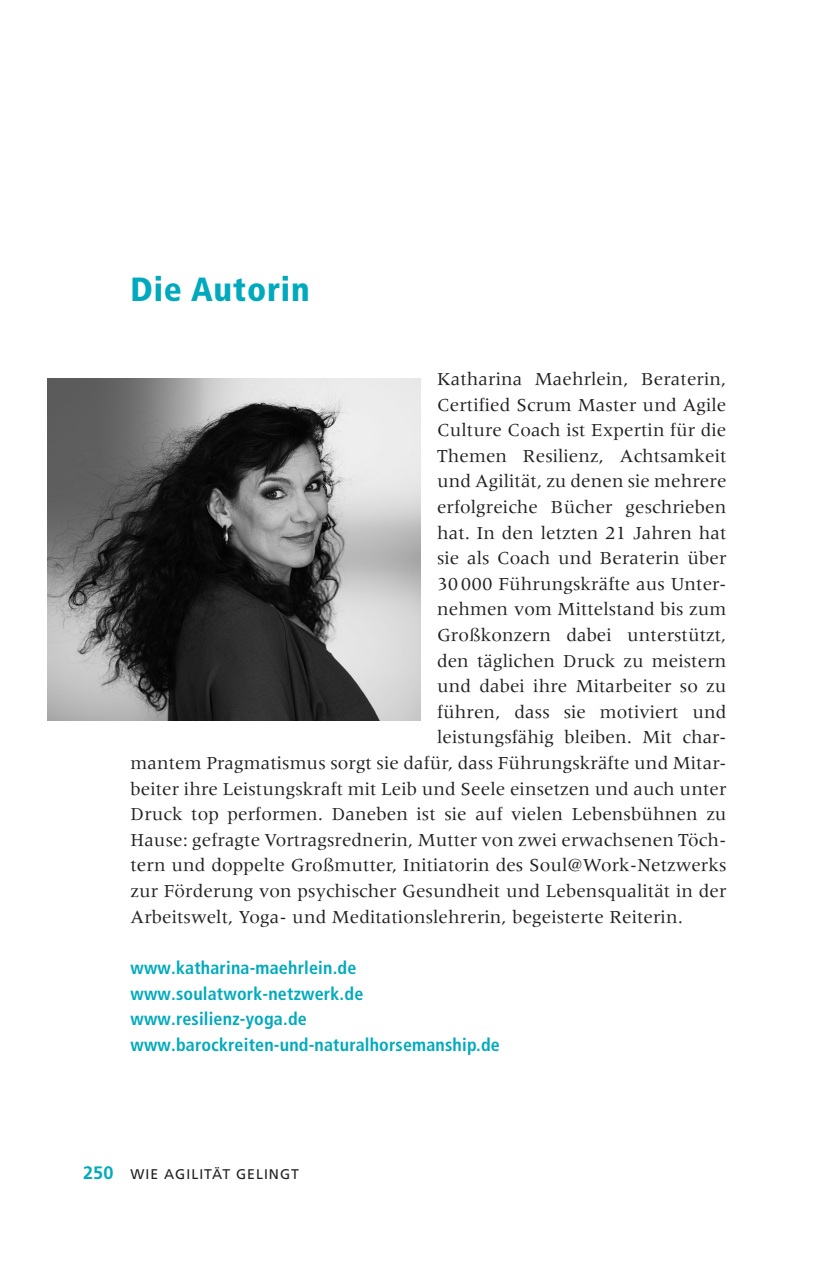
<style>
.page{position:relative;width:840px;height:1276px;background:#fff}
.page>*{position:absolute;margin:0;border:0;box-sizing:border-box;transform-origin:0 0}
.t1{font:900 condensed 33.6px "Frutiger LT Pro";letter-spacing:.025em;color:#00aabc}
.t2{font:19px "Meridien LT Std";letter-spacing:.005em;color:#231f20}
.t3{font:700 condensed 18px/25.6px "Frutiger LT Pro";letter-spacing:.01em;color:#00aabc}
.t4{font:14px "Frutiger LT Std";letter-spacing:.07em;color:#231f20}
.s1{font-weight:700;font-size:18px;color:#00aabc}
</style>
<div class="page">
<img style="left:48px;top:378px;width:372px;height:342px">
<h1 class="t1" style="left:130px;top:269px;width:181px">Die Autorin</h1>
<p class="t2" style="left:437px;top:368px;width:291px">Katharina Maehrlein, Beraterin,</p>
<p class="t2" style="left:437px;top:394px;width:291px">Certified Scrum Master und Agile</p>
<p class="t2" style="left:437px;top:419px;width:291px">Culture Coach ist Expertin für die</p>
<p class="t2" style="left:437px;top:445px;width:291px">Themen Resilienz, Achtsamkeit</p>
<p class="t2" style="left:437px;top:471px;width:291px">und Agilität, zu denen sie mehrere</p>
<p class="t2" style="left:437px;top:496px;width:291px">erfolgreiche Bücher geschrieben</p>
<p class="t2" style="left:437px;top:522px;width:291px">hat. In den letzten 21 Jahren hat</p>
<p class="t2" style="left:437px;top:547px;width:291px">sie als Coach und Beraterin über</p>
<p class="t2" style="left:437px;top:573px;width:291px">30000 Führungskräfte aus Unter-</p>
<p class="t2" style="left:437px;top:599px;width:291px">nehmen vom Mittelstand bis zum</p>
<p class="t2" style="left:437px;top:624px;width:291px">Großkonzern dabei unterstützt,</p>
<p class="t2" style="left:437px;top:650px;width:291px">den täglichen Druck zu meistern</p>
<p class="t2" style="left:437px;top:675px;width:291px">und dabei ihre Mitarbeiter so zu</p>
<p class="t2" style="left:437px;top:701px;width:291px">führen, dass sie motiviert und</p>
<p class="t2" style="left:437px;top:727px;width:291px">leistungsfähig bleiben. Mit char-</p>
<p class="t2" style="left:130px;top:752px;width:597px">mantem Pragmatismus sorgt sie dafür, dass Führungskräfte und Mitar-</p>
<p class="t2" style="left:130px;top:778px;width:597px">beiter ihre Leistungskraft mit Leib und Seele einsetzen und auch unter</p>
<p class="t2" style="left:130px;top:803px;width:597px">Druck top performen. Daneben ist sie auf vielen Lebensbühnen zu</p>
<p class="t2" style="left:130px;top:829px;width:597px">Hause: gefragte Vortragsrednerin, Mutter von zwei erwachsenen Töch-</p>
<p class="t2" style="left:130px;top:855px;width:597px">tern und doppelte Großmutter, Initiatorin des Soul@Work-Netzwerks</p>
<p class="t2" style="left:130px;top:880px;width:597px">zur Förderung von psychischer Gesundheit und Lebensqualität in der</p>
<p class="t2" style="left:130px;top:906px;width:553px">Arbeitswelt, Yoga- und Meditationslehrerin, begeisterte Reiterin.</p>
<p class="t3" style="left:130px;top:955px;width:371px">www.katharina-maehrlein.de www.soulatwork-netzwerk.de www.resilienz-yoga.de www.barockreiten-und-naturalhorsemanship.de</p>
<p class="t4" style="left:83px;top:1165px;width:217px"><span class="s1">250</span> WIE AGILITÄT GELINGT</p>
</div>
